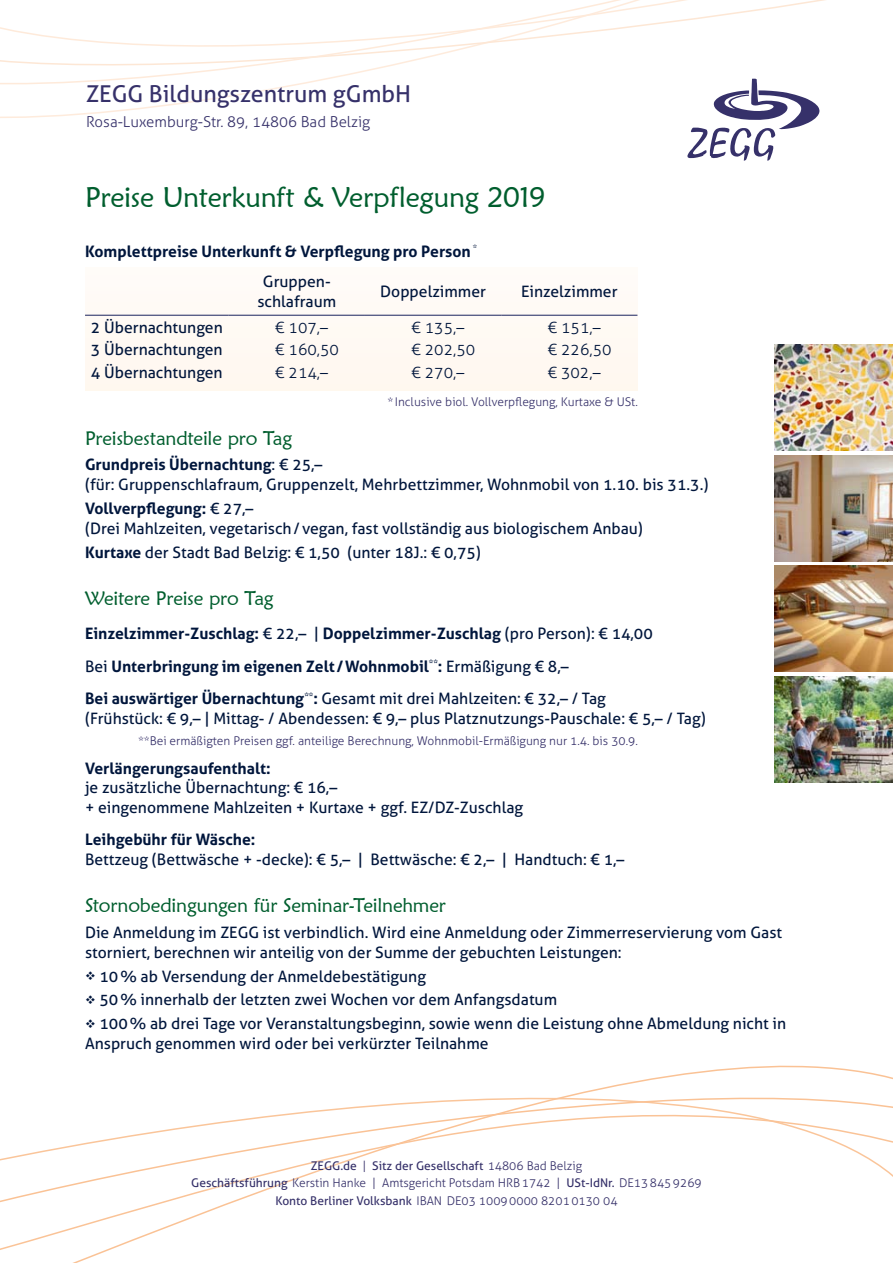
<style>
.page{position:relative;width:893px;height:1263px;background:#fff}
.page>*{position:absolute;margin:0;border:0;box-sizing:border-box;transform-origin:0 0}
.t1{font:142.35px "ZEGG Logo 2015 Regular";color:#36316a}
.t2{font:28.5px "Maiandra GD";letter-spacing:-.01em;color:#005e2e}
.t3{font:23.25px "Aller";color:#36316a}
.t4{font:19.5px "Maiandra GD";letter-spacing:-.01em;color:#005e2e}
.t5{font:15.75px/19.6px "Aller";color:#00163c}
.t6{font:700 15.75px/32.4px "Aller";color:#00163c}
.t7{font:300 15.75px "Aller";color:#00163c}
.t8{font:300 15px "Aller";color:#36316a}
.t9{font:300 12px/17.4px "Aller";color:#36316a;text-align:center}
.s1{font-weight:400}
.s2{font-weight:700}
</style>
<div class="page">
<div style="left:85px;top:268px;width:552px;height:123px;background:#fffaf3"></div>
<hr style="left:85px;top:315px;width:144px;height:1px;background:#1a235e">
<hr style="left:229px;top:315px;width:136px;height:1px;background:#1a235e">
<hr style="left:365px;top:315px;width:136px;height:1px;background:#1a235e">
<hr style="left:501px;top:315px;width:136px;height:1px;background:#1a235e">
<img style="left:775px;top:344px;width:118px;height:106px">
<img style="left:775px;top:455px;width:118px;height:106px">
<img style="left:775px;top:566px;width:118px;height:106px">
<img style="left:775px;top:676px;width:118px;height:106px">
<svg style="left:0;top:1065px;width:893px;height:175px"></svg>
<svg style="left:0;top:0;width:826px;height:118px"></svg>
<div style="left:83px;top:80px;width:331px;height:54px;background:#fff"></div>
<div style="left:187px;top:1155px;width:518px;height:54px;background:#fff"></div>
<h3 class="t3" style="left:86px;top:80px;width:327px">ZEGG Bildungszentrum gGmbH</h3>
<p class="t8" style="left:86px;top:112px;width:286px">Rosa-Luxemburg-Str. 89, 14806 Bad Belzig</p>
<h2 class="t2" style="left:85px;top:180px;width:462px">Preise Unterkunft &amp; Verpflegung 2019</h2>
<p class="t6" style="left:263px;top:236px;width:216px;line-height:30.3px;text-indent:-178px">Komplettpreise Unterkunft &amp; Verpflegung pro Person <sup>*<br></sup><span class="s1">Gruppen-</span></p>
<p class="t5" style="left:257px;top:291px;width:80px">schlafraum</p>
<p class="t5" style="left:380px;top:281px;width:107px">Doppelzimmer</p>
<p class="t5" style="left:521px;top:281px;width:98px">Einzelzimmer</p>
<h1 class="t1" style="left:681px;top:79px;width:147px">l</h1>
<p class="t5" style="left:91px;top:318px;width:133px">2 Übernachtungen</p>
<p class="t7" style="left:275px;top:318px;width:54px">€ 107,–</p>
<p class="t7" style="left:411px;top:318px;width:54px">€ 135,–</p>
<p class="t7" style="left:548px;top:318px;width:54px">€ 151,–</p>
<p class="t5" style="left:91px;top:340px;width:133px">3 Übernachtungen</p>
<p class="t7" style="left:275px;top:340px;width:65px">€ 160,50</p>
<p class="t7" style="left:411px;top:340px;width:65px">€ 202,50</p>
<p class="t7" style="left:548px;top:340px;width:65px">€ 226,50</p>
<p class="t5" style="left:91px;top:362px;width:133px">4 Übernachtungen</p>
<p class="t7" style="left:275px;top:363px;width:54px">€ 214,–</p>
<p class="t7" style="left:411px;top:363px;width:54px">€ 270,–</p>
<p class="t7" style="left:548px;top:363px;width:54px">€ 302,–</p>
<p class="t9" style="left:387px;top:393px;width:252px">* Inclusive biol. Vollverpflegung, Kurtaxe &amp; USt.</p>
<p class="t4" style="left:85px;top:426px;width:209px">Preisbestandteile pro Tag</p>
<p class="t5" style="left:85px;top:455px;width:625px"><span class="s2">Grundpreis Übernachtung</span>: € 25,–<br>(für: Gruppenschlafraum, Gruppenzelt, Mehrbettzimmer, Wohnmobil von 1.10. bis 31.3.)</p>
<p class="t5" style="left:85px;top:499px;width:559px"><span class="s2">Vollverpflegung:</span> € 27,–<br>(Drei Mahlzeiten, vegetarisch/vegan, fast vollständig aus biologischem Anbau)</p>
<p class="t5" style="left:85px;top:542px;width:397px"><span class="s2">Kurtaxe</span> der Stadt Bad Belzig: € 1,50 (unter 18J.: € 0,75)</p>
<p class="t4" style="left:85px;top:586px;width:190px">Weitere Preise pro Tag</p>
<p class="t6" style="left:85px;top:617px;width:569px">Einzelzimmer-Zuschlag: <span class="s1">€ 22,– |</span> Doppelzimmer-Zuschlag <span class="s1">(pro Person): € 14,00<br>Bei</span> Unterbringung im eigenen Zelt /Wohnmobil<sup>**</sup>: <span class="s1">Ermäßigung € 8,–<br></span>Bei auswärtiger Übernachtung<sup>**</sup>: <span class="s1">Gesamt mit drei Mahlzeiten: € 32,– / Tag</span></p>
<p class="t5" style="left:85px;top:708px;width:622px">(Frühstück: € 9,– | Mittag- / Abendessen: € 9,– plus Platznutzungs-Pauschale: € 5,– / Tag)</p>
<p class="t9" style="left:138px;top:732px;width:501px">**Bei ermäßigten Preisen ggf. anteilige Berechnung, Wohnmobil-Ermäßigung nur 1.4. bis 30.9.</p>
<p class="t6" style="left:85px;top:752px;width:187px">Verlängerungsaufenthalt:</p>
<p class="t5" style="left:85px;top:778px;width:440px">je zusätzliche Übernachtung: € 16,–<br>+ eingenommene Mahlzeiten + Kurtaxe + ggf. EZ/DZ-Zuschlag</p>
<p class="t6" style="left:85px;top:823px;width:172px">Leihgebühr für Wäsche:</p>
<p class="t5" style="left:85px;top:849px;width:541px">Bettzeug (Bettwäsche + -decke): € 5,– | Bettwäsche: € 2,– | Handtuch: € 1,–</p>
<p class="t4" style="left:85px;top:893px;width:362px">Stornobedingungen für Seminar-Teilnehmer</p>
<p class="t5" style="left:85px;top:922px;width:699px">Die Anmeldung im ZEGG ist verbindlich. Wird eine Anmeldung oder Zimmerreservierung vom Gast storniert, berechnen wir anteilig von der Summe der gebuchten Leistungen:</p>
<p class="t5" style="left:85px;top:966px;width:343px">❖ 10% ab Versendung der Anmeldebestätigung</p>
<p class="t5" style="left:85px;top:990px;width:474px">❖ 50% innerhalb der letzten zwei Wochen vor dem Anfangsdatum</p>
<p class="t5" style="left:85px;top:1014px;width:703px">❖ 100% ab drei Tage vor Veranstaltungsbeginn, sowie wenn die Leistung ohne Abmeldung nicht in<br>Anspruch genommen wird oder bei verkürzter Teilnahme</p>
<p class="t9" style="left:191px;top:1157px;width:512px"><span class="s1">ZEGG.de</span> | <span class="s1">Sitz der Gesellschaft</span> 14806 Bad Belzig<br><span class="s1">Geschäftsführung</span> Kerstin Hanke | Amtsgericht Potsdam HRB 1742 | <span class="s1">USt-IdNr.</span> DE13 845 9269<br><span class="s1">Konto Berliner Volksbank</span> IBAN DE03 1009 0000 8201 0130 04</p>
</div>
